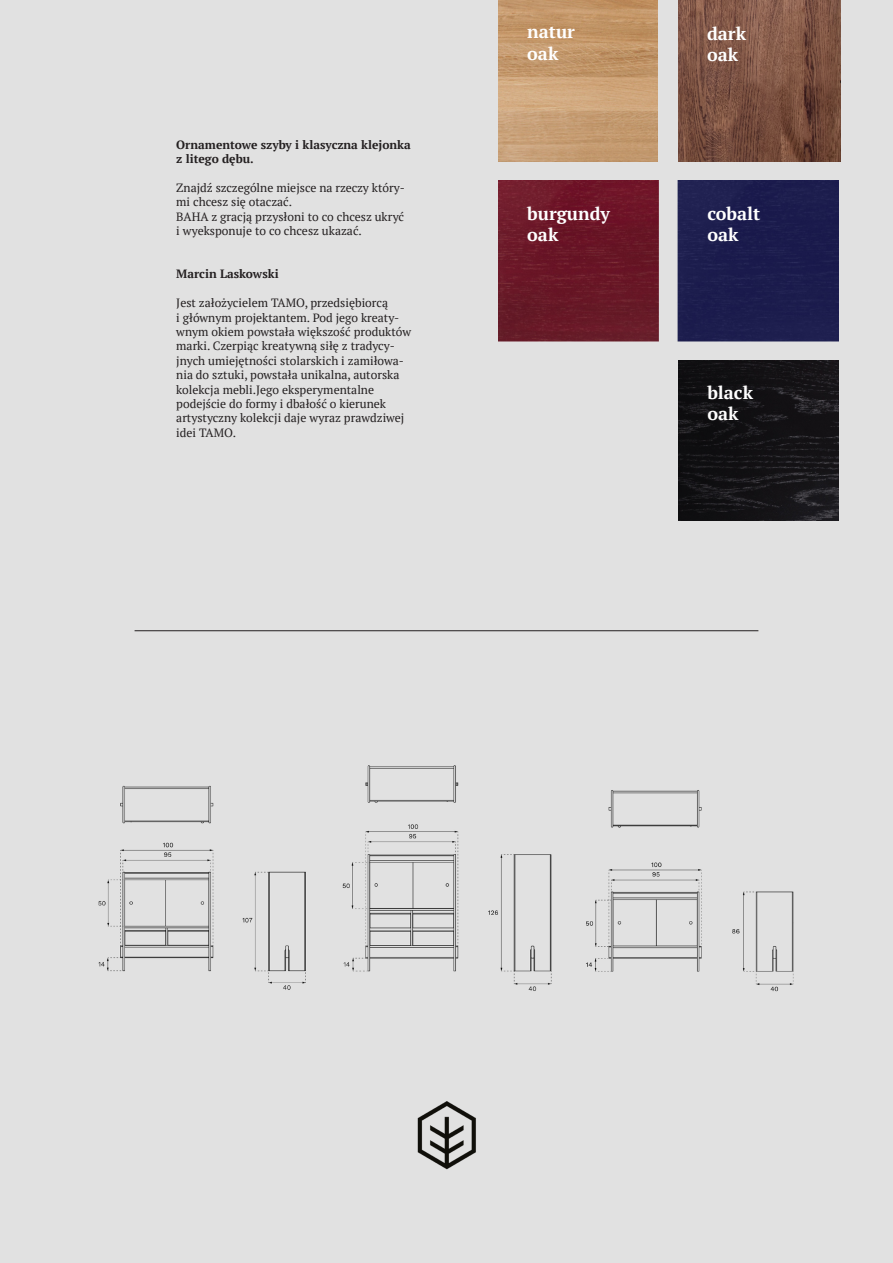
<style>
.page{position:relative;width:893px;height:1263px;background:#e1e1e1}
.page>*{position:absolute;margin:0;border:0;box-sizing:border-box;transform-origin:0 0}
.t1{font:700 18px "PT Serif";color:#fff}
.t2{font:12px/14.4px "PT Serif";color:#231f20}
.t3{font:700 12px/14.4px "PT Serif";color:#231f20}
</style>
<div class="page">
<hr style="left:135px;top:630px;width:623px;height:1px;background:#231f20">
<img style="left:417px;top:1102px;width:59px;height:68px">
<img style="left:98px;top:785px;width:208px;height:205px">
<img style="left:342px;top:765px;width:210px;height:226px">
<img style="left:586px;top:790px;width:208px;height:202px">
<img style="left:498px;top:1px;width:160px;height:161px">
<img style="left:498px;top:180px;width:341px;height:161px">
<img style="left:678px;top:360px;width:161px;height:161px">
<img style="left:678px;top:1px;width:162px;height:161px">
<p class="t3" style="left:176px;top:137px;width:236px">Ornamentowe szyby i klasyczna klejonka z litego dębu.</p>
<p class="t2" style="left:176px;top:180px;width:230px">Znajdź szczególne miejsce na rzeczy który&shy;mi chcesz się otaczać.</p>
<p class="t2" style="left:176px;top:209px;width:229px">BAHA z gracją przysłoni to co chcesz ukryć</p>
<p class="t2" style="left:176px;top:224px;width:187px">i wyeksponuje to co chcesz ukazać.</p>
<p class="t3" style="left:176px;top:267px;width:104px">Marcin Laskowski</p>
<p class="t2" style="left:176px;top:296px;width:213px">Jest założycielem TAMO, przedsiębiorcą</p>
<p class="t2" style="left:176px;top:310px;width:225px">i głównym projektantem. Pod jego kreaty-</p>
<p class="t2" style="left:176px;top:324px;width:236px">wnym okiem powstała większość produktów marki. Czerpiąc kreatywną siłę z tradycy-</p>
<p class="t2" style="left:176px;top:353px;width:230px">jnych umiejętności stolarskich i zamiłowa&shy;nia do sztuki, powstała unikalna, autorska kolekcja mebli.Jego eksperymentalne podejście do formy i dbałość o kierunek artystyczny kolekcji daje wyraz prawdziwej idei TAMO.</p>
<p class="t1" style="left:527px;top:20px;width:49px">natur</p>
<p class="t1" style="left:527px;top:42px;width:33px">oak</p>
<p class="t1" style="left:527px;top:201px;width:84px">burgundy</p>
<p class="t1" style="left:527px;top:223px;width:33px">oak</p>
<p class="t1" style="left:707px;top:21px;width:41px">dark</p>
<p class="t1" style="left:707px;top:43px;width:33px">oak</p>
<p class="t1" style="left:707px;top:201px;width:54px">cobalt</p>
<p class="t1" style="left:707px;top:223px;width:33px">oak</p>
<p class="t1" style="left:707px;top:380px;width:47px">black</p>
<p class="t1" style="left:707px;top:402px;width:33px">oak</p>
</div>
